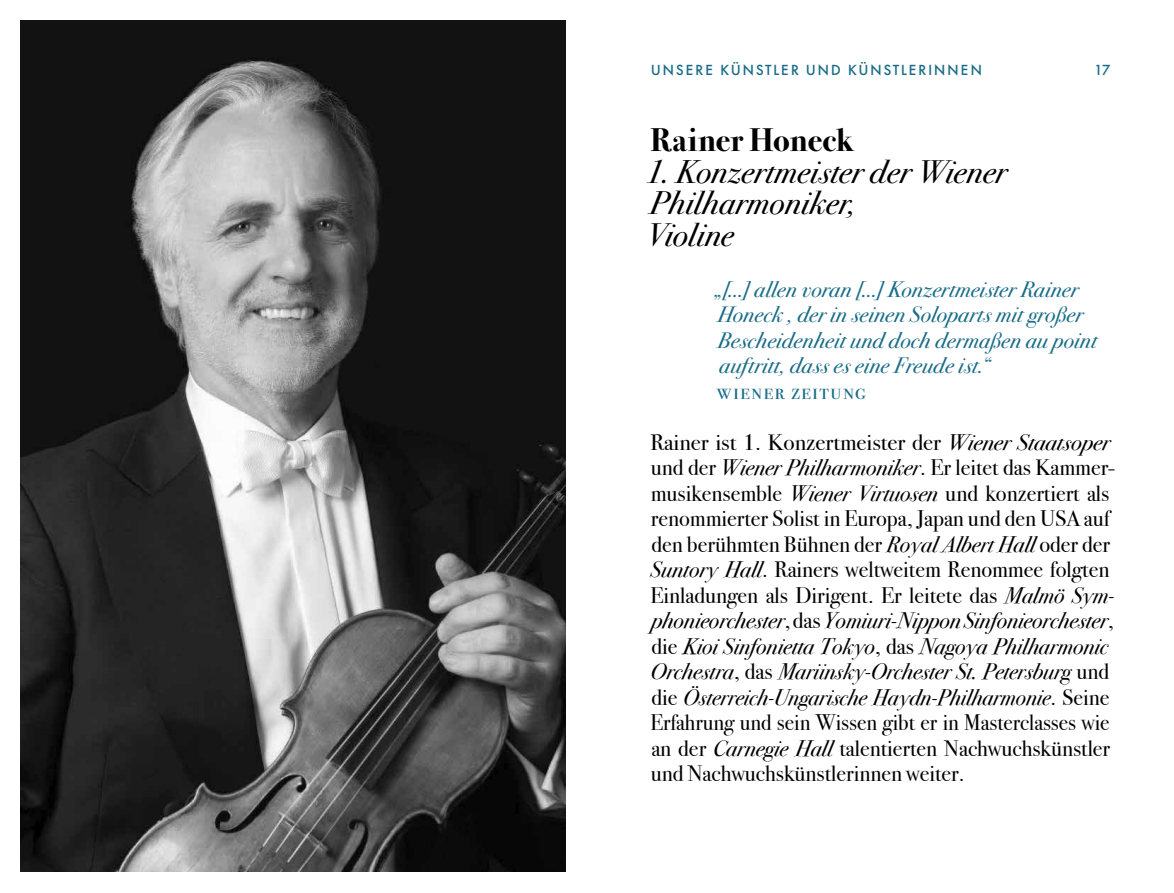
<style>
.page{position:relative;width:1174px;height:893px;background:#fff}
.page>*{position:absolute;margin:0;border:0;box-sizing:border-box;transform-origin:0 0}
.t1{font:italic 33px/31.5px "Bodoni Sev ITC Pro";letter-spacing:.005em;color:#000}
.t2{font:700 33px "Bodoni Sev ITC Pro";letter-spacing:.005em;color:#000}
.t3{font:22.5px/25.5px "Bodoni Svty Two ITCTT";color:#000;scale:1.04 1}
.t4{font:italic 22.5px/25.5px "Bodoni Sev ITC Pro";letter-spacing:.01em;color:#186c88}
.t5{font:22.5px "Bodoni Sev ITC Pro";letter-spacing:.07em;color:#186c88}
.t6{font:500 13.5px "Futura Now Text";letter-spacing:.11em;color:#186c88}
.s1{font-style:italic}
</style>
<div class="page">
<img style="left:20px;top:20px;width:546px;height:852px">
<p class="t6" style="left:651px;top:59px;width:333px">UNSERE KÜNSTLER UND KÜNSTLERINNEN</p>
<p class="t6" style="left:1096px;top:59px;width:16px">17</p>
<h1 class="t2" style="left:650px;top:121px;width:204px">Rainer Honeck</h1>
<h1 class="t1" style="left:646px;top:154px;width:362px">1. Konzertmeister der Wiener<br>Philharmoniker,<br>Violine</h1>
<p class="t4" style="left:715px;top:276px;width:383px">„[…] allen voran […] Konzertmeister Rainer Honeck , der in seinen Soloparts mit großer Bescheidenheit und doch dermaßen au point auftritt, dass es eine Freude ist.“</p>
<p class="t5" style="left:716px;top:378px;width:150px">wiener zeitung</p>
<p class="t3" style="left:650px;top:427px;width:448px">Rainer ist 1. Konzertmeister der <span class="s1">Wiener Staatsoper </span>und der <span class="s1">Wiener Philharmoniker</span>. Er leitet das Kammer&shy;musikensemble <span class="s1">Wiener Virtuosen</span> und konzertiert als renommierter Solist in Europa, Japan und den USA auf den berühmten Bühnen der <span class="s1">Royal Albert Hall</span> oder der <span class="s1">Suntory Hall</span>. Rainers weltweitem Renommee folgten Einladungen als Dirigent. Er leitete das <span class="s1">Malmö Sym&shy;phonieorchester</span>, das <span class="s1">Yomiuri-Nippon Sinfonieorchester</span>, die <span class="s1">Kioi Sinfonietta Tokyo</span>, das <span class="s1">Nagoya Philharmonic Orchestra</span>, das <span class="s1">Mariinsky-Orchester St. Petersburg</span> und die <span class="s1">Österreich-Ungarische Haydn-Philharmonie</span>. Seine Erfahrung und sein Wissen gibt er in Masterclasses wie an der <span class="s1">Carnegie Hall</span> talentierten Nachwuchskünstler und Nachwuchskünstlerinnen weiter.</p>
</div>
